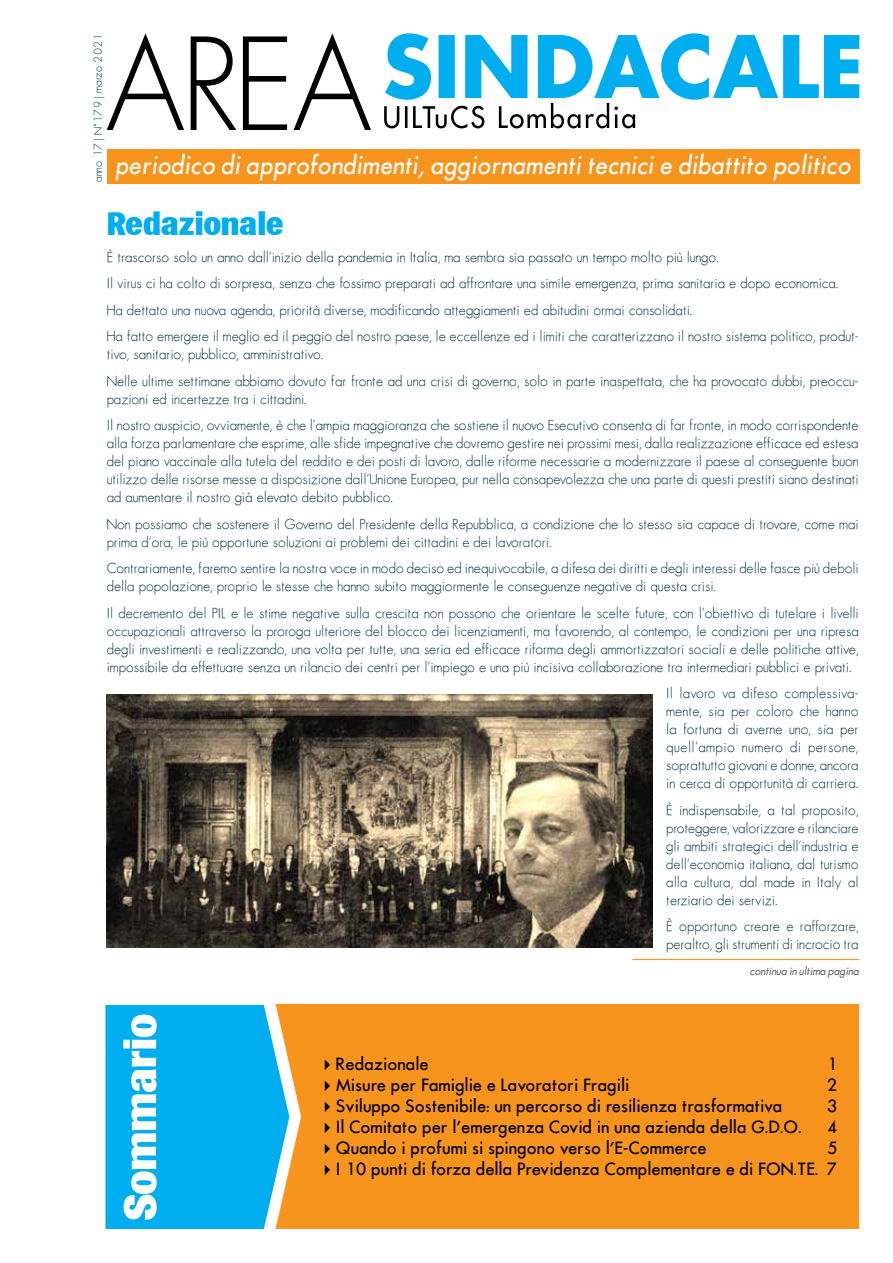
<style>
.page{position:relative;width:893px;height:1263px;background:#fff}
.page>*{position:absolute;margin:0;border:0;box-sizing:border-box;transform-origin:0 0}
.t1{font:800 33px "Brown";color:#00aeef}
.t2{font:24px "Futura ICG Oblique";letter-spacing:.01em;color:#fff;scale:.96 1}
.t3{font:16.5px/21px "Futura ICG";color:#000;text-align:right}
.t4{font:13.5px/18px "Futura ICG Light";color:#063342}
.t5{font:italic 10.5px "Futura ICG Book";letter-spacing:-.005em;color:#58595b}
.t6{font:10.5px "Futura ICG Light";letter-spacing:.01em;color:#063342}
</style>
<div class="page">
<div style="left:276px;top:1004px;width:583px;height:225px;background:#f7941e"></div>
<svg style="left:105px;top:1005px;width:184px;height:224px"></svg>
<div style="left:107px;top:149px;width:752px;height:34px;background:#f7941e"></div>
<svg style="left:384px;top:33px;width:475px;height:95px"></svg>
<svg style="left:107px;top:33px;width:77px;height:97px"></svg>
<svg style="left:191px;top:36px;width:45px;height:94px"></svg>
<svg style="left:243px;top:36px;width:44px;height:94px"></svg>
<svg style="left:294px;top:33px;width:77px;height:97px"></svg>
<hr style="left:632px;top:959px;width:227px;height:1px;background:#f7941e">
<img style="left:106px;top:695px;width:547px;height:252px">
<svg style="left:325px;top:1059px;width:5px;height:11px"></svg>
<svg style="left:325px;top:1080px;width:5px;height:11px"></svg>
<svg style="left:325px;top:1101px;width:5px;height:11px"></svg>
<svg style="left:325px;top:1122px;width:5px;height:11px"></svg>
<svg style="left:325px;top:1143px;width:5px;height:11px"></svg>
<svg style="left:325px;top:1164px;width:5px;height:11px"></svg>
<p class="t6" style="left:91px;top:182px;width:150px;rotate:-90deg">anno 17 | N°179 | marzo 2021</p>
<h2 class="t2" style="left:115px;top:149px;width:768px">periodico di approfondimenti, aggiornamenti tecnici e dibattito politico</h2>
<h1 class="t1" style="left:107px;top:205px;width:178px">Redazionale</h1>
<p class="t4" style="left:107px;top:243px;width:753px;line-height:26.5px">È trascorso solo un anno dall’inizio della pandemia in Italia, ma sembra sia passato un tempo molto più lungo.<br>Il virus ci ha colto di sorpresa, senza che fossimo preparati ad affrontare una simile emergenza, prima sanitaria e dopo economica.<br>Ha dettato una nuova agenda, priorità diverse, modificando atteggiamenti ed abitudini ormai consolidati.<br>Ha fatto emergere il meglio ed il peggio del nostro paese, le eccellenze ed i limiti che caratterizzano il nostro sistema politico, produt-</p>
<p class="t4" style="left:107px;top:341px;width:753px;line-height:26.5px">tivo, sanitario, pubblico, amministrativo.<br>Nelle ultime settimane abbiamo dovuto far fronte ad una crisi di governo, solo in parte inaspettata, che ha provocato dubbi, preoccu-</p>
<p class="t4" style="left:107px;top:385px;width:753px;line-height:26.5px">pazioni ed incertezze tra i cittadini.<br>Il nostro auspicio, ovviamente, è che l’ampia maggioranza che sostiene il nuovo Esecutivo consenta di far fronte, in modo corrispondente</p>
<p class="t4" style="left:107px;top:434px;width:753px;text-align:justify">alla forza parlamentare che esprime, alle sfide impegnative che dovremo gestire nei prossimi mesi, dalla realizzazione efficace ed estesa del piano vaccinale alla tutela del reddito e dei posti di lavoro, dalle riforme necessarie a modernizzare il paese al conseguente buon utilizzo delle risorse messe a disposizione dall’Unione Europea, pur nella consapevolezza che una parte di questi prestiti siano destinati ad aumentare il nostro già elevato debito pubblico.</p>
<p class="t4" style="left:107px;top:515px;width:753px">Non possiamo che sostenere il Governo del Presidente della Repubblica, a condizione che lo stesso sia capace di trovare, come mai prima d’ora, le più opportune soluzioni ai problemi dei cittadini e dei lavoratori.</p>
<p class="t4" style="left:107px;top:559px;width:753px">Contrariamente, faremo sentire la nostra voce in modo deciso ed inequivocabile, a difesa dei diritti e degli interessi delle fasce più deboli della popolazione, proprio le stesse che hanno subito maggiormente le conseguenze negative di questa crisi.</p>
<p class="t4" style="left:107px;top:604px;width:753px;text-align:justify">Il decremento del PIL e le stime negative sulla crescita non possono che orientare le scelte future, con l’obiettivo di tutelare i livelli occupazionali attraverso la proroga ulteriore del blocco dei licenziamenti, ma favorendo, al contempo, le condizioni per una ripresa degli investimenti e realizzando, una volta per tutte, una seria ed efficace riforma degli ammortizzatori sociali e delle politiche attive, impossibile da effettuare senza un rilancio dei centri per l’impiego e una più incisiva collaborazione tra intermediari pubblici e privati.</p>
<p class="t4" style="left:666px;top:684px;width:194px;text-align:justify">Il lavoro va difeso complessiva&shy;mente, sia per coloro che hanno la fortuna di averne uno, sia per quell’ampio numero di persone, soprattutto giovani e donne, ancora in cerca di opportunità di carriera.</p>
<p class="t4" style="left:666px;top:800px;width:194px;text-align:justify">È indispensabile, a tal proposito, proteggere, valorizzare e rilanciare gli ambiti strategici dell’industria e dell’economia italiana, dal turismo alla cultura, dal made in Italy al terziario dei servizi.</p>
<p class="t4" style="left:666px;top:917px;width:194px">È opportuno creare e rafforzare, peraltro, gli strumenti di incrocio tra</p>
<p class="t5" style="left:749px;top:964px;width:111px">continua in ultima pagina</p>
<p class="t3" style="left:336px;top:1053px;width:94px">Redazionale</p>
<p class="t3" style="left:827px;top:1053px;width:12px">1</p>
<p class="t3" style="left:336px;top:1074px;width:295px">Misure per Famiglie e Lavoratori Fragili</p>
<p class="t3" style="left:827px;top:1074px;width:12px">2</p>
<p class="t3" style="left:336px;top:1095px;width:448px">Sviluppo Sostenibile: un percorso di resilienza trasformativa</p>
<p class="t3" style="left:827px;top:1095px;width:12px">3</p>
<p class="t3" style="left:336px;top:1116px;width:467px">Il Comitato per l’emergenza Covid in una azienda della G.D.O.</p>
<p class="t3" style="left:827px;top:1116px;width:12px">4</p>
<p class="t3" style="left:336px;top:1137px;width:372px">Quando i profumi si spingono verso l’E-Commerce</p>
<p class="t3" style="left:336px;top:1137px;width:503px">5<br>I 10 punti di forza della Previdenza Complementare e di FON.TE. 7</p>
</div>
